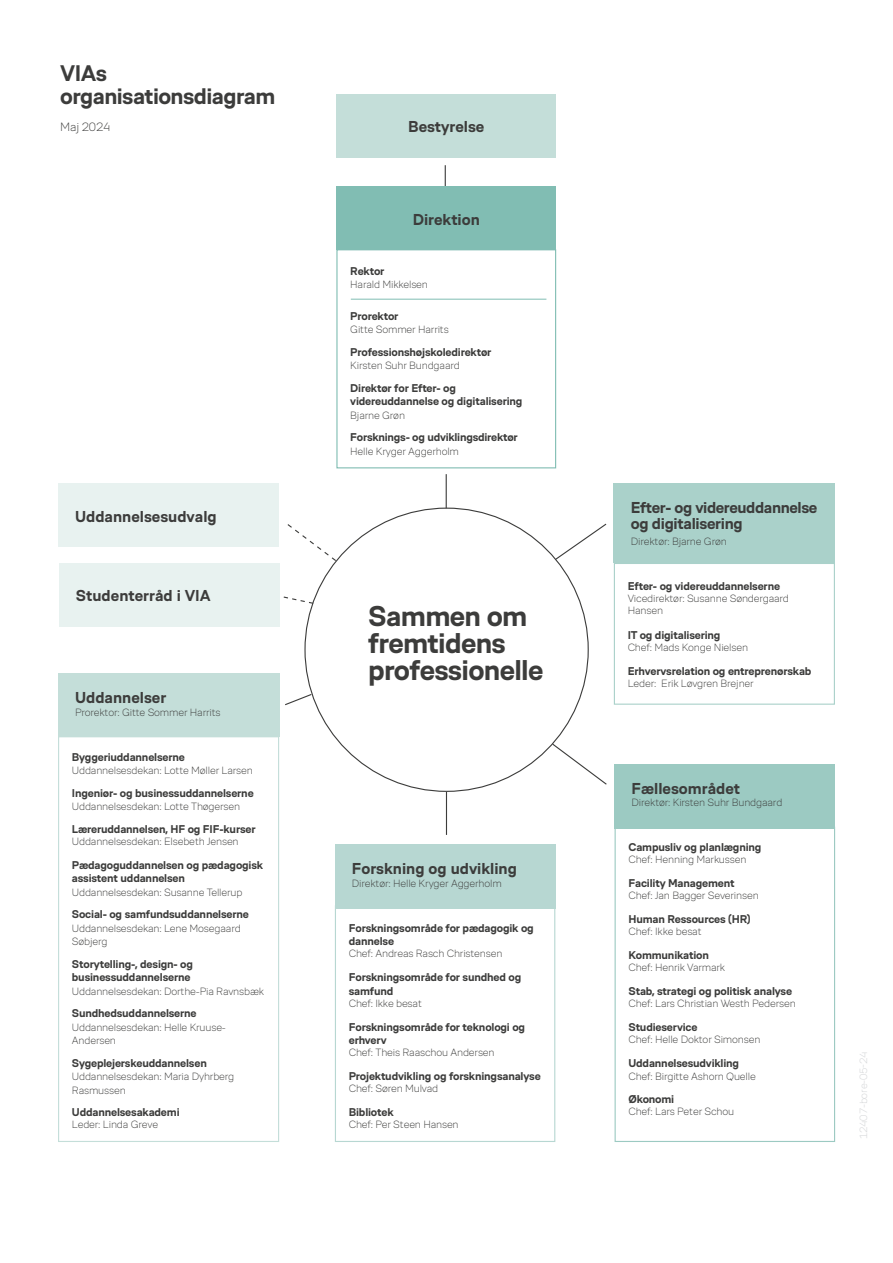
<style>
.page{position:relative;width:893px;height:1263px;background:#fff}
.page>*{position:absolute;margin:0;border:0;box-sizing:border-box;transform-origin:0 0}
.t1{font:700 28.5px/27px "VIA Type";letter-spacing:-.025em;color:#3c3c3b}
.t2{font:700 22.5px/22.5px "VIA Type";letter-spacing:-.025em;color:#3c3c3b}
.t3{font:700 15.75px "VIA Type";color:#3c3c3b}
.t4{font:700 15.75px/16.5px "VIA Type";letter-spacing:-.025em;color:#3c3c3b}
.t5{font:300 12px "VIA Type";letter-spacing:-.015em;color:#3c3c3b}
.t6{font:700 11.25px/13.5px "VIA Type";letter-spacing:-.015em;color:#3c3c3b}
.t7{font:300 10.5px/13.5px "VIA Type";letter-spacing:-.015em;color:#3c3c3b}
.t8{font:300 10.5px "VIA Type";letter-spacing:-.015em;color:#d2d4d6}
</style>
<div class="page">
<div style="left:615px;top:827px;width:220px;height:315px;border:1px solid #9ccac2"></div>
<div style="left:615px;top:764px;width:220px;height:64px;background:#9ccac2"></div>
<div style="left:614px;top:563px;width:221px;height:142px;border:1px solid #aad1ca"></div>
<div style="left:614px;top:483px;width:221px;height:80px;background:#aad1ca"></div>
<div style="left:335px;top:905px;width:220px;height:237px;border:1px solid #b7d7d2"></div>
<div style="left:335px;top:844px;width:220px;height:65px;background:#b7d7d2"></div>
<div style="left:58px;top:736px;width:221px;height:406px;border:1px solid #c4ded9"></div>
<div style="left:58px;top:673px;width:221px;height:64px;background:#c4ded9"></div>
<hr style="left:446px;top:474px;width:1px;height:34px;background:#3c3c3b">
<svg style="left:551px;top:742px;width:56px;height:43px"></svg>
<div style="left:336px;top:94px;width:220px;height:64px;background:#c4ded9"></div>
<svg style="left:445px;top:165px;width:1px;height:21px"></svg>
<div style="left:336px;top:249px;width:220px;height:219px;border:1px solid #81bdb3"></div>
<div style="left:336px;top:186px;width:220px;height:64px;background:#81bdb3"></div>
<hr style="left:351px;top:299px;width:195px;height:1px;background:#81bdb3">
<svg style="left:287px;top:524px;width:50px;height:38px"></svg>
<svg style="left:285px;top:693px;width:28px;height:13px"></svg>
<hr style="left:446px;top:792px;width:1px;height:43px;background:#3c3c3b">
<div style="left:59px;top:563px;width:220px;height:64px;background:#e8f2f0"></div>
<div style="left:58px;top:483px;width:220px;height:64px;background:#e8f2f0"></div>
<svg style="left:283px;top:596px;width:31px;height:9px"></svg>
<svg style="left:554px;top:523px;width:53px;height:38px"></svg>
<h2 class="t2" style="left:60px;top:62px;width:217px">VIAs organisationsdiagram</h2>
<p class="t5" style="left:60px;top:120px;width:51px">Maj 2024</p>
<h3 class="t3" style="left:75px;top:507px;width:143px">Uddannelsesudvalg</h3>
<h3 class="t3" style="left:76px;top:586px;width:136px">Studenterråd i VIA</h3>
<h3 class="t3" style="left:75px;top:688px;width:93px">Uddannelser</h3>
<p class="t7" style="left:75px;top:705px;width:147px">Prorektor: Gitte Sommer Harrits</p>
<p class="t6" style="left:72px;top:750px;width:115px">Byggeriuddannelserne</p>
<p class="t7" style="left:72px;top:764px;width:182px">Uddannelsesdekan: Lotte Møller Larsen</p>
<p class="t6" style="left:72px;top:786px;width:183px">Ingeniør- og businessuddannelserne</p>
<p class="t7" style="left:72px;top:800px;width:170px">Uddannelsesdekan: Lotte Thøgersen</p>
<p class="t6" style="left:72px;top:822px;width:185px">Læreruddannelsen, HF og FIF-kurser</p>
<p class="t7" style="left:72px;top:834px;width:168px">Uddannelsesdekan: Elsebeth Jensen</p>
<p class="t6" style="left:72px;top:858px;width:193px">Pædagoguddannelsen og pædagogisk assistent uddannelsen</p>
<p class="t7" style="left:72px;top:885px;width:172px">Uddannelsesdekan: Susanne Tellerup</p>
<p class="t6" style="left:72px;top:907px;width:179px">Social- og samfundsuddannelserne</p>
<p class="t7" style="left:72px;top:921px;width:170px">Uddannelsesdekan: Lene Mosegaard<br>Søbjerg</p>
<p class="t6" style="left:72px;top:957px;width:123px">Storytelling-, design- og businessuddannelserne</p>
<p class="t7" style="left:72px;top:984px;width:194px">Uddannelsesdekan: Dorthe-Pia Ravnsbæk</p>
<p class="t6" style="left:72px;top:1006px;width:126px">Sundhedsuddannelserne</p>
<p class="t7" style="left:72px;top:1020px;width:156px">Uddannelsesdekan: Helle Kruuse-<br>Andersen</p>
<p class="t6" style="left:72px;top:1056px;width:136px">Sygeplejerskeuddannelsen</p>
<p class="t7" style="left:72px;top:1070px;width:164px">Uddannelsesdekan: Maria Dyhrberg<br>Rasmussen</p>
<p class="t6" style="left:72px;top:1105px;width:109px">Uddannelsesakademi</p>
<p class="t7" style="left:72px;top:1118px;width:88px">Leder: Linda Greve</p>
<h3 class="t3" style="left:408px;top:118px;width:78px">Bestyrelse</h3>
<h3 class="t3" style="left:413px;top:210px;width:69px">Direktion</h3>
<p class="t6" style="left:350px;top:264px;width:36px">Rektor</p>
<p class="t7" style="left:350px;top:278px;width:79px">Harald Mikkelsen</p>
<p class="t6" style="left:350px;top:309px;width:50px">Prorektor</p>
<p class="t7" style="left:350px;top:323px;width:100px">Gitte Sommer Harrits</p>
<p class="t6" style="left:350px;top:345px;width:143px">Professionshøjskoledirektør</p>
<p class="t7" style="left:350px;top:359px;width:111px">Kirsten Suhr Bundgaard</p>
<p class="t6" style="left:350px;top:381px;width:174px">Direktør for Efter- og videreuddannelse og digitalisering</p>
<p class="t7" style="left:350px;top:408px;width:56px">Bjarne Grøn</p>
<p class="t6" style="left:350px;top:430px;width:169px">Forsknings- og udviklingsdirektør</p>
<p class="t7" style="left:350px;top:444px;width:110px">Helle Kryger Aggerholm</p>
<h1 class="t1" style="left:368px;top:602px;width:177px">Sammen om fremtidens professionelle</h1>
<h3 class="t3" style="left:352px;top:859px;width:167px">Forskning og udvikling</h3>
<p class="t7" style="left:352px;top:876px;width:151px">Direktør: Helle Kryger Aggerholm</p>
<p class="t6" style="left:349px;top:921px;width:187px">Forskningsområde for pædagogik og dannelse</p>
<p class="t7" style="left:349px;top:947px;width:155px">Chef: Andreas Rasch Christensen</p>
<p class="t6" style="left:349px;top:970px;width:174px">Forskningsområde for sundhed og samfund</p>
<p class="t7" style="left:349px;top:996px;width:75px">Chef: Ikke besat</p>
<p class="t6" style="left:349px;top:1020px;width:178px">Forskningsområde for teknologi og erhverv</p>
<p class="t7" style="left:349px;top:1046px;width:147px">Chef: Theis Raaschou Andersen</p>
<p class="t6" style="left:349px;top:1069px;width:194px">Projektudvikling og forskningsanalyse</p>
<p class="t7" style="left:349px;top:1082px;width:91px">Chef: Søren Mulvad</p>
<p class="t6" style="left:349px;top:1105px;width:46px">Bibliotek</p>
<p class="t7" style="left:349px;top:1118px;width:111px">Chef: Per Steen Hansen</p>
<h3 class="t4" style="left:631px;top:499px;width:188px">Efter- og videreuddannelse og digitalisering</h3>
<p class="t7" style="left:631px;top:534px;width:97px">Direktør: Bjarne Grøn</p>
<p class="t6" style="left:628px;top:579px;width:154px">Efter- og videreuddannelserne</p>
<p class="t7" style="left:628px;top:592px;width:163px;line-height:12.8px">Vicedirektør: Susanne Søndergaard<br>Hansen</p>
<p class="t6" style="left:628px;top:628px;width:94px">IT og digitalisering</p>
<p class="t7" style="left:628px;top:641px;width:122px">Chef: Mads Konge Nielsen</p>
<p class="t6" style="left:628px;top:664px;width:185px">Erhvervsrelation og entreprenørskab</p>
<p class="t7" style="left:628px;top:677px;width:128px">Leder: Erik Løvgren Brejner</p>
<h3 class="t3" style="left:632px;top:779px;width:110px">Fællesområdet</h3>
<p class="t7" style="left:632px;top:795px;width:152px">Direktør: Kirsten Suhr Bundgaard</p>
<p class="t6" style="left:628px;top:840px;width:135px">Campusliv og planlægning</p>
<p class="t7" style="left:628px;top:852px;width:120px">Chef: Henning Markussen</p>
<p class="t6" style="left:628px;top:876px;width:108px">Facility Management</p>
<p class="t7" style="left:628px;top:888px;width:132px">Chef: Jan Bagger Severinsen</p>
<p class="t6" style="left:628px;top:912px;width:124px">Human Ressources (HR)</p>
<p class="t7" style="left:628px;top:924px;width:75px">Chef: Ikke besat</p>
<p class="t6" style="left:628px;top:948px;width:82px">Kommunikation</p>
<p class="t7" style="left:628px;top:960px;width:98px">Chef: Henrik Varmark</p>
<p class="t6" style="left:628px;top:984px;width:165px">Stab, strategi og politisk analyse</p>
<p class="t7" style="left:628px;top:996px;width:169px">Chef: Lars Christian Westh Pedersen</p>
<p class="t6" style="left:628px;top:1020px;width:71px">Studieservice</p>
<p class="t7" style="left:628px;top:1033px;width:134px">Chef: Helle Doktor Simonsen</p>
<p class="t6" style="left:628px;top:1056px;width:112px">Uddannelsesudvikling</p>
<p class="t7" style="left:628px;top:1070px;width:129px">Chef: Birgitte Ashorn Quelle</p>
<p class="t6" style="left:628px;top:1092px;width:47px">Økonomi</p>
<p class="t7" style="left:628px;top:1104px;width:107px">Chef: Lars Peter Schou</p>
<p class="t8" style="left:858px;top:1139px;width:89px;rotate:-90deg">12407-bore-05-24</p>
</div>
